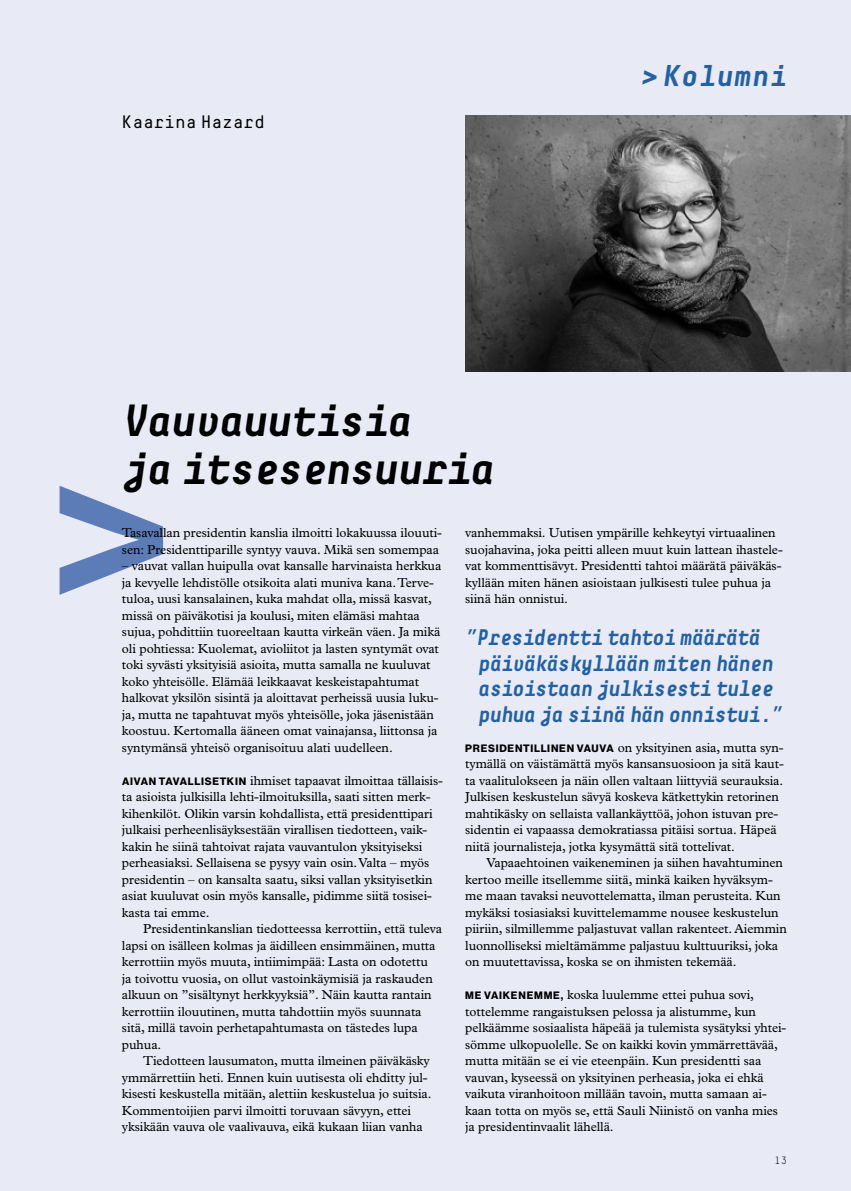
<style>
.page{position:relative;width:851px;height:1191px;background:#fff}
.page>*{position:absolute;margin:0;border:0;box-sizing:border-box;transform-origin:0 0}
.t1{font:italic 700 45px/48px "Decima Mono";letter-spacing:-.065em;color:#000}
.t2{font:italic 700 30px "Decima Mono";letter-spacing:-.01em;color:#2261a4}
.t3{font:italic 700 22.5px/25.5px "Decima Mono";letter-spacing:-.07em;color:#2261a4;scale:.95 1}
.t4{font:18px "Decima Mono";letter-spacing:-.01em;color:#000}
.t5{font:13.05px/16.5px "Plantin Std";letter-spacing:-.005em;color:#000}
.t6{font:300 10.5px "Decima Mono";color:#000}
.s1{font-family:"N Haas Grotesk DS Std 75 Bd";font-size:10.5px}
</style>
<div class="page">
<div style="left:0;top:0;width:850px;height:1191px;background:#e8eaf6"></div>
<svg style="left:60px;top:486px;width:103px;height:109px"></svg>
<img style="left:465px;top:115px;width:385px;height:257px">
<h3 class="t4" style="left:122px;top:112px;width:144px">Kaarina Hazard</h3>
<h1 class="t1" style="left:122px;top:395px;width:375px">Vauvauutisia<br>ja itsesensuuria</h1>
<h2 class="t2" style="left:640px;top:58px;width:148px">&gt; Kolumni</h2>
<p class="t5" style="left:122px;top:524px;width:321px">Tasavallan presidentin kanslia ilmoitti lokakuussa ilouuti&shy;sen: Presidenttiparille syntyy vauva. Mikä sen somempaa</p>
<p class="t5" style="left:122px;top:557px;width:321px">– vauvat vallan huipulla ovat kansalle harvinaista herkkua ja kevyelle lehdistölle otsikoita alati muniva kana. Terve&shy;tuloa, uusi kansalainen, kuka mahdat olla, missä kasvat, missä on päiväkotisi ja koulusi, miten elämäsi mahtaa sujua, pohdittiin tuoreeltaan kautta virkeän väen. Ja mikä oli pohtiessa: Kuolemat, avioliitot ja lasten syntymät ovat toki syvästi yksityisiä asioita, mutta samalla ne kuuluvat koko yhteisölle. Elämää leikkaavat keskeistapahtumat halkovat yksilön sisintä ja aloittavat perheissä uusia luku&shy;ja, mutta ne tapahtuvat myös yhteisölle, joka jäsenistään koostuu. Kertomalla ääneen omat vainajansa, liittonsa ja syntymänsä yhteisö organisoituu alati uudelleen.</p>
<p class="t5" style="left:122px;top:772px;width:322px"><span class="s1">AIVAN TAVALLISETKIN</span> ihmiset tapaavat ilmoittaa tällaisis&shy;ta asioista julkisilla lehti-ilmoituksilla, saati sitten merk&shy;kihenkilöt. Olikin varsin kohdallista, että presidenttipari julkaisi perheenlisäyksestään virallisen tiedotteen, vaik&shy;kakin he siinä tahtoivat rajata vauvantulon yksityiseksi perheasiaksi. Sellaisena se pysyy vain osin. Valta – myös presidentin – on kansalta saatu, siksi vallan yksityisetkin asiat kuuluvat osin myös kansalle, pidimme siitä tosisei&shy;kasta tai emme.</p>
<p class="t5" style="left:122px;top:920px;width:322px;text-indent:21px">Presidentinkanslian tiedotteessa kerrottiin, että tuleva lapsi on isälleen kolmas ja äidilleen ensimmäinen, mutta kerrottiin myös muuta, intiimimpää: Lasta on odotettu<br>ja toivottu vuosia, on ollut vastoinkäymisiä ja raskauden alkuun on ”sisältynyt herkkyyksiä”. Näin kautta rantain kerrottiin ilouutinen, mutta tahdottiin myös suunnata sitä, millä tavoin perhetapahtumasta on tästedes lupa puhua.</p>
<p class="t5" style="left:122px;top:1052px;width:311px;text-indent:21px">Tiedotteen lausumaton, mutta ilmeinen päiväkäsky ymmärrettiin heti. Ennen kuin uutisesta oli ehditty jul&shy;kisesti keskustella mitään, alettiin keskustelua jo suitsia.<br>Kommentoijien parvi ilmoitti toruvaan sävyyn, ettei yksikään vauva ole vaalivauva, eikä kukaan liian vanha</p>
<p class="t5" style="left:465px;top:524px;width:319px">vanhemmaksi. Uutisen ympärille kehkeytyi virtuaalinen suojahavina, joka peitti alleen muut kuin lattean ihastele&shy;vat kommenttisävyt. Presidentti tahtoi määrätä päiväkäs&shy;kyllään miten hänen asioistaan julkisesti tulee puhua ja siinä hän onnistui.</p>
<h3 class="t3" style="left:478px;top:624px;width:323px;text-indent:-13px">”Presidentti tahtoi määrätä päiväkäskyllään miten hänen asioistaan julkisesti tulee puhua ja siinä hän onnistui.”</h3>
<p class="t5" style="left:465px;top:739px;width:320px"><span class="s1">PRESIDENTILLINEN VAUVA</span> on yksityinen asia, mutta syn&shy;tymällä on väistämättä myös kansansuosioon ja sitä kaut&shy;ta vaalitulokseen ja näin ollen valtaan liittyviä seurauksia.<br>Julkisen keskustelun sävyä koskeva kätkettykin retorinen mahtikäsky on sellaista vallankäyttöä, johon istuvan pre&shy;sidentin ei vapaassa demokratiassa pitäisi sortua. Häpeä niitä journalisteja, jotka kysymättä sitä tottelivat.</p>
<p class="t5" style="left:465px;top:854px;width:323px;text-indent:21px">Vapaaehtoinen vaikeneminen ja siihen havahtuminen kertoo meille itsellemme siitä, minkä kaiken hyväksym&shy;me maan tavaksi neuvottelematta, ilman perusteita. Kun mykäksi tosiasiaksi kuvittelemamme nousee keskustelun piiriin, silmillemme paljastuvat vallan rakenteet. Aiemmin luonnolliseksi mieltämämme paljastuu kulttuuriksi, joka on muutettavissa, koska se on ihmisten tekemää.</p>
<p class="t5" style="left:465px;top:986px;width:322px"><span class="s1">ME VAIKENEMME,</span> koska luulemme ettei puhua sovi, tottelemme rangaistuksen pelossa ja alistumme, kun pelkäämme sosiaalista häpeää ja tulemista sysätyksi yhtei&shy;sömme ulkopuolelle. Se on kaikki kovin ymmärrettävää, mutta mitään se ei vie eteenpäin. Kun presidentti saa vauvan, kyseessä on yksityinen perheasia, joka ei ehkä vaikuta viranhoitoon millään tavoin, mutta samaan ai&shy;kaan totta on myös se, että Sauli Niinistö on vanha mies ja presidentinvaalit lähellä.</p>
<p class="t6" style="left:774px;top:1154px;width:14px">13</p>
</div>
